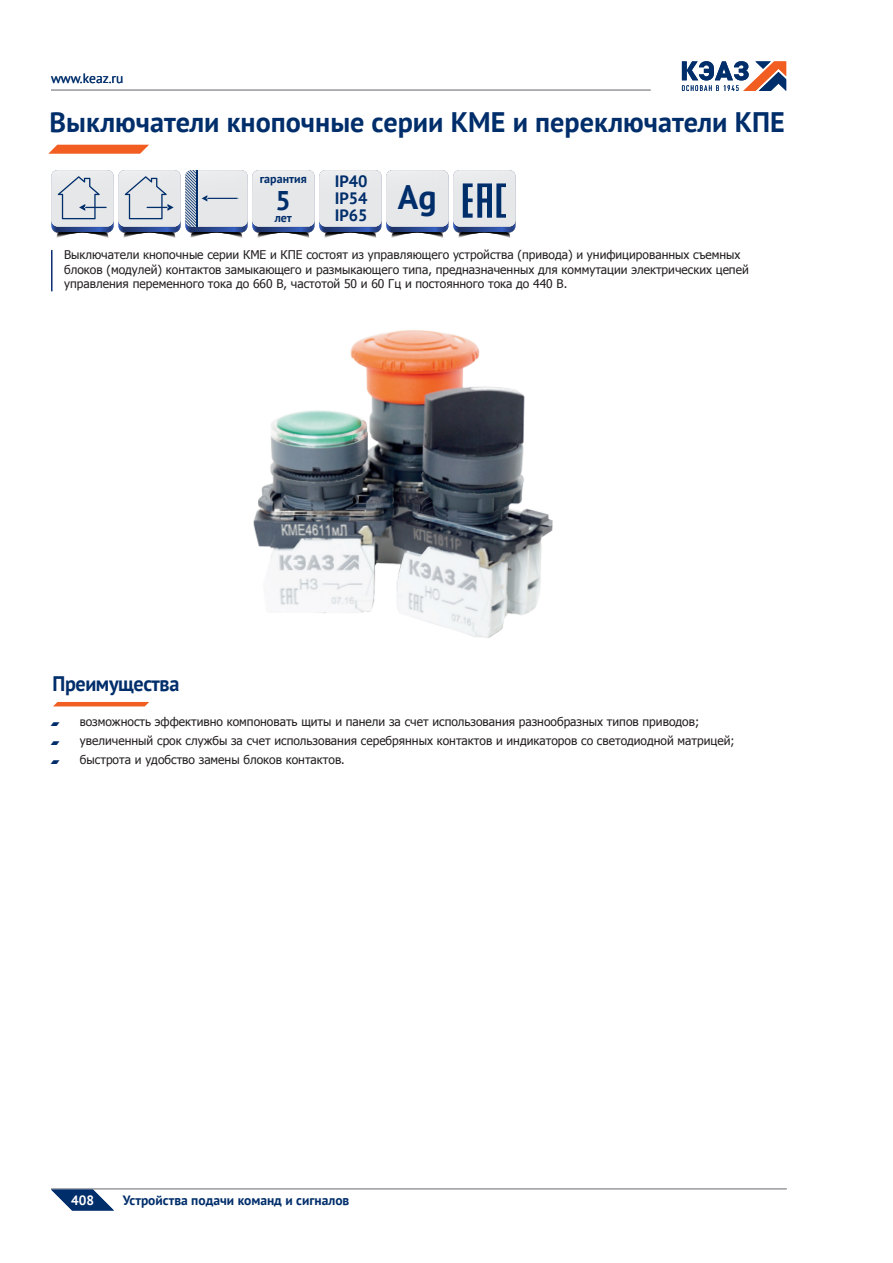
<style>
.page{position:relative;width:893px;height:1263px;background:#fff}
.page>*{position:absolute;margin:0;border:0;box-sizing:border-box;transform-origin:0 0}
.t1{font:700 28.2px "PT Sans";color:#002e6b}
.t2{font:700 27px "PT Sans";color:#002e6b}
.t3{font:700 21px "PT Sans";letter-spacing:-.02em;color:#002e6b;scale:.96 1}
.t4{font:700 16.5px/17px "PT Sans";color:#002e6b}
.t5{font:700 13.5px "PT Sans";color:#002e6b}
.t6{font:13.5px "PT Sans";color:#002e6b}
.t7{font:700 13.5px "PT Sans";color:#fff}
.t8{font:12px/14.4px "Tahoma";color:#231f20}
.t9{font:12px "Tahoma";color:#231f20;scale:.96 1}
.t10{font:700 12px "PT Sans";color:#002e6b}
.t11{font:7.5px "KEAZ";color:#002e6b;scale:.96 1}
</style>
<div class="page">
<hr style="left:51px;top:1188px;width:736px;height:1px;background:#a8a9ad">
<svg style="left:682px;top:61px;width:104px;height:30px"></svg>
<hr style="left:51px;top:89px;width:600px;height:2px;background:#a8a9ad">
<svg style="left:51px;top:1189px;width:63px;height:21px"></svg>
<hr style="left:51px;top:250px;width:2px;height:41px;background:#0c2c72">
<svg style="left:48px;top:145px;width:101px;height:9px"></svg>
<svg style="left:53px;top:702px;width:96px;height:4px"></svg>
<svg style="left:51px;top:170px;width:464px;height:68px;background:#c9cfd9"></svg>
<img style="left:253px;top:330px;width:300px;height:308px">
<p class="t6" style="left:51px;top:69px;width:74px">www.keaz.ru</p>
<p class="t1" style="left:50px;top:104px;width:737px">Выключатели кнопочные серии КМЕ и переключатели КПЕ</p>
<p class="t10" style="left:260px;top:171px;width:48px">гарантия</p>
<p class="t2" style="left:276px;top:183px;width:17px">5</p>
<p class="t10" style="left:275px;top:210px;width:19px">лет</p>
<p class="t4" style="left:335px;top:173px;width:103px">IP40<br>IP54<br>IP65 <sup>Ag</sup></p>
<p class="t8" style="left:64px;top:247px;width:686px">Выключатели кнопочные серии КМЕ и КПЕ состоят из управляющего устройства (привода) и унифицированных съемных блоков (модулей) контактов замыкающего и размыкающего типа, предназначенных для коммутации электрических цепей управления переменного тока до 660 В, частотой 50 и 60 Гц и постоянного тока до 440 В.</p>
<p class="t3" style="left:53px;top:670px;width:134px">Преимущества</p>
<p class="t11" style="left:53px;top:720px;width:7px">™</p>
<p class="t9" style="left:80px;top:714px;width:647px">возможность эффективно компоновать щиты и панели за счет использования разнообразных типов приводов;</p>
<p class="t11" style="left:53px;top:739px;width:7px">™</p>
<p class="t8" style="left:80px;top:733px;width:656px">увеличенный срок службы за счет использования серебрянных контактов и индикаторов со светодиодной матрицей;</p>
<p class="t11" style="left:53px;top:757px;width:7px">™</p>
<p class="t8" style="left:80px;top:751px;width:266px">быстрота и удобство замены блоков контактов.</p>
<p class="t7" style="left:71px;top:1191px;width:24px">408</p>
<p class="t5" style="left:123px;top:1191px;width:228px">Устройства подачи команд и сигналов</p>
</div>
